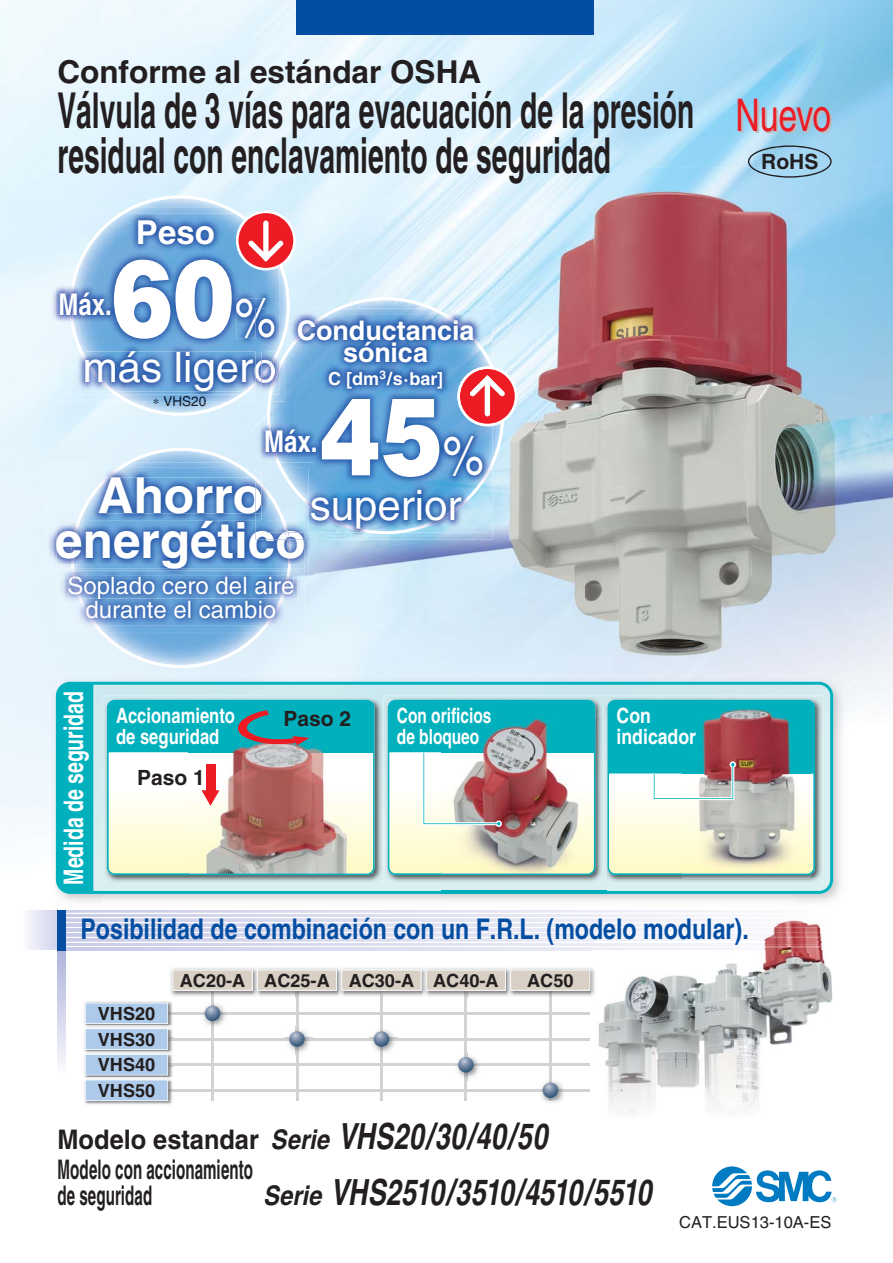
<style>
.page{position:relative;width:893px;height:1263px;background:#fff}
.page>*{position:absolute;margin:0;border:0;box-sizing:border-box;transform-origin:0 0}
.t1{font:900 108.3px "Helvetica";color:#fff;scale:.85 1}
.t2{font:700 49.5px/45px "Helvetica";color:#231f20;scale:.57 1}
.t3{font:700 49.5px/45px "Helvetica";color:#fff;text-align:center}
.t4{font:45px "Helvetica";letter-spacing:-.015em;color:#ed1c24;scale:.75 1}
.t5{font:42px "Helvetica";color:#fff}
.t6{font:italic 700 36px "Helvetica";letter-spacing:-.035em;color:#231f20;scale:.75 1}
.t7{font:700 33px "Helvetica";color:#fff}
.t8{font:700 31.5px "Helvetica";color:#231f20}
.t9{font:700 30px "Helvetica";color:#fff;scale:.8 1}
.t10{font:700 28.5px "Helvetica";color:#034ea2;scale:.81 1}
.t11{font:700 27px/30px "Helvetica";letter-spacing:.005em;color:#231f20;scale:.94 1}
.t12{font:700 27px/22.5px "Helvetica";color:#fff;text-align:center}
.t13{font:700 27px "Helvetica";color:#fff;scale:.72 1}
.t14{font:700 27px "Helvetica";letter-spacing:.005em;color:#231f20;scale:.56 1}
.t15{font:24px/24px "Helvetica";color:#fff}
.t16{font:700 21px/21px "Helvetica";color:#fff;scale:.79 1}
.t17{font:700 21px/21px "Helvetica";color:#fff;scale:.74 1}
.t18{font:700 21px "Helvetica";color:#231f20}
.t19{font:700 21px/21px "Helvetica";color:#fff;scale:.84 1}
.t20{font:700 18.15px/25.5px "Helvetica";color:#231f20;text-align:justify}
.t21{font:700 18px "Helvetica";color:#fff}
.t22{font:16.5px "Helvetica";color:#231f20}
.t23{font:13.5px "Helvetica";color:#231f20}
.s1{font-weight:400;font-size:55.35px}
.s2{font-style:italic}
.s3{font-style:italic;font-size:36px}
.s4{font-size:27px}
</style>
<div class="page">
<img style="left:0;top:0;width:892px;height:200px">
<img style="left:267px;top:167px;width:318px;height:159px">
<img style="left:585px;top:167px;width:307px;height:530px">
<img style="left:479px;top:326px;width:106px;height:350px">
<img style="left:267px;top:539px;width:212px;height:137px">
<img style="left:50px;top:676px;width:217px;height:45px">
<img style="left:794px;top:697px;width:52px;height:205px">
<img style="left:50px;top:721px;width:52px;height:181px">
<img style="left:267px;top:676px;width:579px;height:21px">
<svg style="left:56px;top:682px;width:777px;height:212px;background:#a2dde4"></svg>
<div style="left:57px;top:683px;width:36px;height:209px;background:#00b0bd"></div>
<svg style="left:66px;top:948px;width:525px;height:2px"></svg>
<img style="left:591px;top:918px;width:161px;height:1px">
<svg style="left:591px;top:943px;width:4px;height:7px"></svg>
<img style="left:598px;top:950px;width:235px;height:163px">
<img style="left:595px;top:933px;width:228px;height:17px">
<img style="left:626px;top:928px;width:195px;height:4px">
<img style="left:689px;top:923px;width:131px;height:4px">
<img style="left:752px;top:916px;width:58px;height:6px">
<img style="left:781px;top:922px;width:24px;height:1px">
<img style="left:685px;top:927px;width:135px;height:1px">
<img style="left:621px;top:932px;width:200px;height:1px">
<img style="left:595px;top:937px;width:228px;height:1px">
<img style="left:595px;top:942px;width:228px;height:1px">
<svg style="left:57px;top:950px;width:9px;height:114px"></svg>
<svg style="left:29px;top:910px;width:28px;height:40px"></svg>
<div style="left:57px;top:910px;width:9px;height:40px;background:#034ea2"></div>
<img style="left:103px;top:696px;width:720px;height:188px">
<img style="left:267px;top:696px;width:336px;height:1px">
<img style="left:442px;top:717px;width:165px;height:180px">
<svg style="left:108px;top:700px;width:266px;height:174px"></svg>
<img style="left:428px;top:968px;width:167px;height:28px">
<img style="left:507px;top:968px;width:6px;height:2px">
<img style="left:84px;top:1081px;width:88px;height:24px">
<svg style="left:85px;top:970px;width:505px;height:132px"></svg>
<svg style="left:70px;top:196px;width:220px;height:220px;background:#d7ecfa"></svg>
<svg style="left:71px;top:448px;width:220px;height:220px;background:#c4def3"></svg>
<img style="left:267px;top:579px;width:37px;height:53px">
<img style="left:57px;top:579px;width:37px;height:53px">
<img style="left:94px;top:626px;width:173px;height:6px">
<img style="left:283px;top:579px;width:14px;height:47px">
<img style="left:65px;top:579px;width:14px;height:47px">
<img style="left:79px;top:599px;width:204px;height:27px">
<img style="left:290px;top:579px;width:3px;height:20px">
<img style="left:69px;top:579px;width:2px;height:20px">
<img style="left:71px;top:579px;width:219px;height:20px">
<img style="left:304px;top:539px;width:10px;height:40px">
<img style="left:46px;top:462px;width:209px;height:117px">
<img style="left:118px;top:462px;width:126px;height:6px">
<img style="left:74px;top:569px;width:193px;height:10px">
<img style="left:291px;top:539px;width:17px;height:33px">
<img style="left:53px;top:468px;width:202px;height:104px">
<img style="left:77px;top:468px;width:178px;height:53px">
<img style="left:57px;top:569px;width:15px;height:1px">
<svg style="left:267px;top:569px;width:37px;height:10px"></svg>
<svg style="left:57px;top:570px;width:16px;height:9px"></svg>
<img style="left:99px;top:489px;width:156px;height:25px">
<img style="left:99px;top:477px;width:156px;height:12px">
<img style="left:56px;top:521px;width:15px;height:48px">
<img style="left:71px;top:521px;width:220px;height:43px">
<img style="left:71px;top:564px;width:233px;height:5px">
<svg style="left:603px;top:696px;width:212px;height:179px;background:#98bdb8"></svg>
<svg style="left:388px;top:700px;width:207px;height:175px"></svg>
<svg style="left:285px;top:297px;width:219px;height:237px;background:#d1eaf8"></svg>
<img style="left:50px;top:208px;width:65px;height:194px">
<img style="left:115px;top:208px;width:170px;height:194px">
<svg style="left:154px;top:398px;width:5px;height:6px"></svg>
<img style="left:160px;top:396px;width:46px;height:6px">
<img style="left:56px;top:213px;width:14px;height:181px">
<img style="left:70px;top:213px;width:209px;height:181px">
<img style="left:236px;top:298px;width:31px;height:40px">
<img style="left:85px;top:351px;width:170px;height:6px">
<img style="left:85px;top:357px;width:170px;height:35px">
<img style="left:255px;top:402px;width:12px;height:60px">
<img style="left:255px;top:468px;width:6px;height:9px">
<img style="left:255px;top:514px;width:6px;height:25px">
<img style="left:255px;top:487px;width:6px;height:27px">
<svg style="left:255px;top:477px;width:6px;height:10px"></svg>
<img style="left:325px;top:309px;width:167px;height:225px">
<svg style="left:487px;top:366px;width:30px;height:60px"></svg>
<img style="left:255px;top:309px;width:12px;height:29px">
<img style="left:255px;top:309px;width:9px;height:28px">
<img style="left:255px;top:351px;width:6px;height:24px">
<svg style="left:267px;top:298px;width:23px;height:16px"></svg>
<svg style="left:255px;top:462px;width:12px;height:6px"></svg>
<img style="left:261px;top:468px;width:6px;height:15px">
<img style="left:261px;top:483px;width:6px;height:38px">
<svg style="left:261px;top:521px;width:53px;height:18px"></svg>
<img style="left:267px;top:314px;width:220px;height:219px">
<img style="left:484px;top:396px;width:3px;height:20px">
<img style="left:469px;top:375px;width:18px;height:21px">
<img style="left:279px;top:314px;width:6px;height:12px">
<img style="left:279px;top:326px;width:6px;height:27px">
<img style="left:275px;top:353px;width:10px;height:49px">
<img style="left:275px;top:360px;width:4px;height:4px">
<svg style="left:255px;top:338px;width:12px;height:13px"></svg>
<img style="left:267px;top:314px;width:12px;height:37px">
<img style="left:275px;top:346px;width:4px;height:14px">
<img style="left:275px;top:364px;width:4px;height:30px">
<img style="left:261px;top:314px;width:13px;height:24px">
<img style="left:267px;top:318px;width:7px;height:20px">
<img style="left:261px;top:351px;width:6px;height:4px">
<img style="left:267px;top:351px;width:8px;height:4px">
<img style="left:261px;top:355px;width:14px;height:6px">
<img style="left:261px;top:361px;width:14px;height:14px">
<svg style="left:255px;top:375px;width:20px;height:27px"></svg>
<img style="left:270px;top:373px;width:5px;height:19px">
<svg style="left:236px;top:211px;width:60px;height:59px"></svg>
<div style="left:295px;top:0;width:298px;height:35px;background:#034ea2"></div>
<svg style="left:712px;top:1166px;width:124px;height:40px"></svg>
<svg style="left:748px;top:145px;width:83px;height:33px;background:#98c5df"></svg>
<p class="t8" style="left:57px;top:60px;width:425px">Conforme al estándar OSHA</p>
<p class="t2" style="left:57px;top:93px;width:1119px">Válvula de 3 vías para evacuación de la presión residual con enclavamiento de seguridad</p>
<p class="t4" style="left:735px;top:99px;width:129px">Nuevo</p>
<p class="t18" style="left:761px;top:154px;width:59px">RoHS</p>
<p class="t7" style="left:136px;top:221px;width:80px">Peso</p>
<h1 class="t1" style="left:111px;top:259px;width:195px">60<span class="s1">%</span></h1>
<p class="t5" style="left:83px;top:352px;width:195px">más ligero</p>
<p class="t9" style="left:58px;top:293px;width:68px">Máx.</p>
<p class="t12" style="left:297px;top:322px;width:179px">Conductancia sónica</p>
<p class="t21" style="left:328px;top:372px;width:117px">C [dm<sup>3</sup>/s·bar]</p>
<p class="t23" style="left:153px;top:396px;width:55px">∗ VHS20</p>
<h1 class="t1" style="left:319px;top:397px;width:195px">45<span class="s1">%</span></h1>
<p class="t5" style="left:310px;top:490px;width:153px">superior</p>
<p class="t9" style="left:264px;top:431px;width:68px">Máx.</p>
<p class="t3" style="left:55px;top:478px;width:252px">Ahorro energético</p>
<p class="t15" style="left:67px;top:575px;width:76px">S ld</p>
<p class="t15" style="left:216px;top:575px;width:59px">dl i</p>
<p class="t15" style="left:83px;top:575px;width:212px">op a o cero e a re durante el cambio</p>
<p class="t13" style="left:64px;top:885px;width:270px;rotate:-90deg">Medida de seguridad</p>
<p class="t17" style="left:397px;top:708px;width:129px">Con orificios de bloqueo</p>
<p class="t16" style="left:116px;top:708px;width:152px">Accionamiento de seguridad</p>
<p class="t19" style="left:616px;top:708px;width:96px">Con indicador</p>
<p class="t18" style="left:283px;top:711px;width:69px">Paso 2</p>
<p class="t18" style="left:137px;top:770px;width:69px">Paso 1</p>
<p class="t10" style="left:80px;top:919px;width:826px">Posibilidad de combinación con un F.R.L. (modelo modular).</p>
<p class="t20" style="left:180px;top:970px;width:320px">AC20-A AC25-A AC30-A AC40-A</p>
<p class="t20" style="left:527px;top:970px;width:48px">AC50</p>
<p class="t20" style="left:98px;top:1003px;width:59px">VHS20<br>VHS30<br>VHS40<br>VHS50</p>
<p class="t11" style="left:57px;top:1128px;width:522px">Modelo estandar <span class="s2">Serie</span> <span class="s3">VHS20/30/40/50<br></span>Modelo con accionamiento</p>
<p class="t14" style="left:57px;top:1186px;width:171px">de seguridad</p>
<p class="t6" style="left:263px;top:1179px;width:519px"><span class="s4">Serie</span> VHS2510/3510/4510/5510</p>
<p class="t22" style="left:679px;top:1216px;width:154px">CAT.EUS13-10A-ES</p>
</div>
